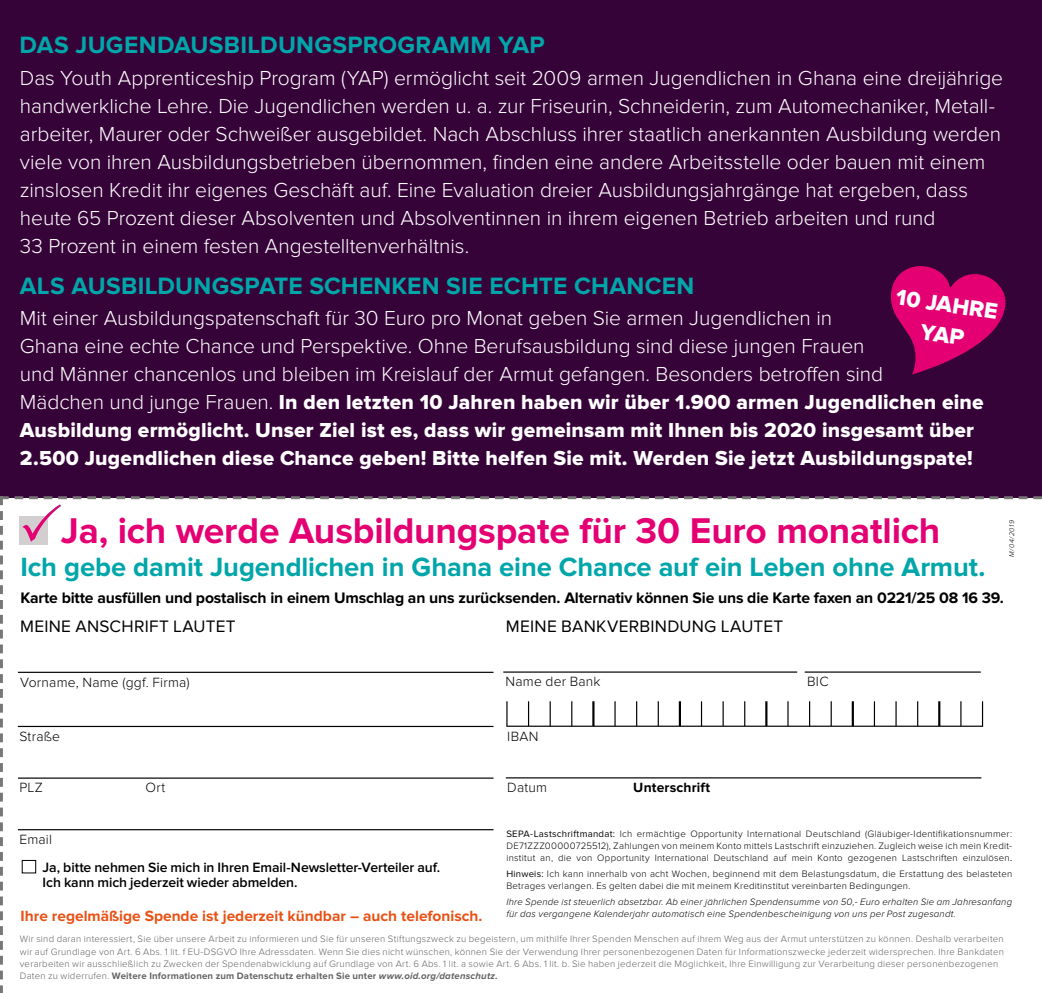
<style>
.page{position:relative;width:1042px;height:993px;background:#fff}
.page>*{position:absolute;margin:0;border:0;box-sizing:border-box;transform-origin:0 0}
.t1{font:700 37.1px "Proxima Nova";letter-spacing:-.005em;color:#e40073}
.t2{font:700 27.3px "Proxima Nova";letter-spacing:-.005em;color:#00a6a9}
.t3{font:700 24.5px "Proxima Nova";letter-spacing:.01em;color:#00a6a9}
.t4{font:22.93px/30.8px "Proxima Nova Extrabld";color:#fff;text-align:center}
.t5{font:300 21px/28px "Proxima Nova";letter-spacing:-.005em;color:#fff}
.t6{font:21px/28px "Proxima Nova Extrabld";letter-spacing:.01em;color:#fff}
.t7{font:17.15px "Proxima Nova";letter-spacing:.015em;color:#000}
.t8{font:700 15.75px "Proxima Nova";letter-spacing:-.01em;color:#000}
.t9{font:700 15.22px "Proxima Nova";color:#e95114}
.t10{font:600 14px/15.8px "Proxima Nova";letter-spacing:-.005em;color:#000}
.t11{font:300 13.83px "Proxima Nova";letter-spacing:.015em;color:#000}
.t12{font:700 13.83px "Proxima Nova";letter-spacing:.01em;color:#000}
.t13{font:300 9.62px/12.2px "Proxima Nova";letter-spacing:.025em;color:#646363}
.t14{font:300 9.62px/12.2px "Proxima Nova";letter-spacing:.025em;color:#000;text-align:justify}
.t15{font:italic 300 9.62px/12.2px "Proxima Nova";letter-spacing:.02em;color:#000}
.t16{font:italic 300 7px "Proxima Nova";letter-spacing:.075em;color:#000}
.s1{font-family:"Proxima Nova";font-weight:300}
.s2{font-weight:400}
.s3{font-weight:700}
.s4{font-weight:700;font-style:italic}
</style>
<div class="page">
<div style="left:0;top:0;width:1042px;height:497px;background:#360338"></div>
<svg style="left:0;top:496px;width:1042px;height:496px"></svg>
<p class="t3" style="left:20px;top:30px;width:526px">DAS JUGENDAUSBILDUNGSPROGRAMM YAP</p>
<p class="t5" style="left:20px;top:64px;width:984px">Das Youth Apprenticeship Program (YAP) ermöglicht seit 2009 armen Jugendlichen in Ghana eine dreijährige handwerkliche Lehre. Die Jugendlichen werden u. a. zur Friseurin, Schneiderin, zum Automechaniker, Metall&shy;arbeiter, Maurer oder Schweißer ausgebildet. Nach Abschluss ihrer staatlich anerkannten Ausbildung werden viele von ihren Ausbildungsbetrieben übernommen, finden eine andere Arbeitsstelle oder bauen mit einem zinslosen Kredit ihr eigenes Geschäft auf. Eine Evaluation dreier Ausbildungsjahrgänge hat ergeben, dass heute 65 Prozent dieser Absolventen und Absolventinnen in ihrem eigenen Betrieb arbeiten und rund<br>33 Prozent in einem festen Angestelltenverhältnis.</p>
<p class="t3" style="left:20px;top:272px;width:676px">ALS AUSBILDUNGSPATE SCHENKEN SIE ECHTE CHANCEN</p>
<p class="t4" style="left:899px;top:282px;width:104px;rotate:9deg">10 JAHRE<br>YAP</p>
<p class="t5" style="left:20px;top:304px;width:865px">Mit einer Ausbildungspatenschaft für 30 Euro pro Monat geben Sie armen Jugendlichen in<br>Ghana eine echte Chance und Perspektive. Ohne Berufsausbildung sind diese jungen Frauen und Männer chancenlos und bleiben im Kreislauf der Armut gefangen. Besonders betroffen sind</p>
<p class="t6" style="left:20px;top:389px;width:965px"><span class="s1">Mädchen und junge Frauen.</span> In den letzten 10 Jahren haben wir über 1.900 armen Jugendlichen eine<br>Ausbildung ermöglicht. Unser Ziel ist es, dass wir gemeinsam mit Ihnen bis 2020 insgesamt über<br>2.500 Jugendlichen diese Chance geben! Bitte helfen Sie mit. Werden Sie jetzt Ausbildungspate!</p>
<h1 class="t1" style="left:61px;top:508px;width:881px">Ja, ich werde Ausbildungspate für 30 Euro monatlich</h1>
<p class="t2" style="left:20px;top:551px;width:966px">Ich gebe damit Jugendlichen in Ghana eine Chance auf ein Leben ohne Armut.</p>
<p class="t16" style="left:1008px;top:556px;width:38px;rotate:-90deg">M/04/2019</p>
<p class="t8" style="left:21px;top:588px;width:985px">Karte bitte ausfüllen und postalisch in einem Umschlag an uns zurücksenden. Alternativ können Sie uns die Karte faxen an 0221/25 08 16 39.</p>
<p class="t7" style="left:20px;top:616px;width:217px">MEINE ANSCHRIFT LAUTET</p>
<p class="t7" style="left:506px;top:616px;width:279px">MEINE BANKVERBINDUNG LAUTET</p>
<p class="t11" style="left:20px;top:674px;width:171px">Vorname, Name (ggf. Firma)</p>
<p class="t11" style="left:505px;top:672px;width:97px">Name der Bank</p>
<p class="t11" style="left:807px;top:672px;width:23px">BIC</p>
<p class="t11" style="left:19px;top:728px;width:42px">Straße</p>
<p class="t11" style="left:507px;top:727px;width:33px">IBAN</p>
<p class="t11" style="left:19px;top:779px;width:25px">PLZ</p>
<p class="t11" style="left:145px;top:779px;width:21px">Ort</p>
<p class="t11" style="left:19px;top:831px;width:34px">Email</p>
<p class="t10" style="left:43px;top:859px;width:399px">Ja, bitte nehmen Sie mich in Ihren Email-Newsletter-Verteiler auf.<br>Ich kann mich jederzeit wieder abmelden.</p>
<p class="t9" style="left:21px;top:906px;width:463px">Ihre regelmäßige Spende ist jederzeit kündbar – auch telefonisch.</p>
<p class="t11" style="left:507px;top:779px;width:41px">Datum</p>
<p class="t12" style="left:633px;top:779px;width:78px">Unterschrift</p>
<p class="t14" style="left:506px;top:827px;width:507px"><span class="s2">SEPA-Lastschriftmandat:</span> Ich ermächtige Opportunity International Deutschland (Gläubiger-Identifikationsnummer:<br>DE71ZZZ00000725512), Zahlungen von meinem Konto mittels Lastschrift einzuziehen. Zugleich weise ich mein Kredit&shy;institut an, die von Opportunity International Deutschland auf mein Konto gezogenen Lastschriften einzulösen<span class="s2">.</span></p>
<p class="t14" style="left:506px;top:867px;width:507px"><span class="s2">Hinweis:</span> Ich kann innerhalb von acht Wochen, beginnend mit dem Belastungsdatum, die Erstattung des belasteten<br>Betrages verlangen. Es gelten dabei die mit meinem Kreditinstitut vereinbarten Bedingungen.</p>
<p class="t15" style="left:506px;top:895px;width:507px">Ihre Spende ist steuerlich absetzbar. Ab einer jährlichen Spendensumme von 50,- Euro erhalten Sie am Jahresanfang für das vergangene Kalenderjahr automatisch eine Spendenbescheinigung von uns per Post zugesandt.</p>
<p class="t13" style="left:20px;top:932px;width:985px">Wir sind daran interessiert, Sie über unsere Arbeit zu informieren und Sie für unseren Stiftungszweck zu begeistern, um mithilfe Ihrer Spenden Menschen auf ihrem Weg aus der Armut unterstützen zu können. Deshalb verarbeiten wir auf Grundlage von Art. 6 Abs. 1 lit. f EU-DSGVO Ihre Adressdaten. Wenn Sie dies nicht wünschen, können Sie der Verwendung Ihrer personenbezogenen Daten für Informationszwecke jederzeit widersprechen. Ihre Bankdaten verarbeiten wir ausschließlich zu Zwecken der Spendenabwicklung auf Grundlage von Art. 6 Abs. 1 lit. a sowie Art. 6 Abs. 1 lit. b. Sie haben jederzeit die Möglichkeit, Ihre Einwilligung zur Verarbeitung dieser personenbezogenen Daten zu widerrufen. <span class="s3">Weitere Informationen zum Datenschutz erhalten Sie unter</span> <span class="s4">www.oid.org/datenschutz.</span></p>
</div>
